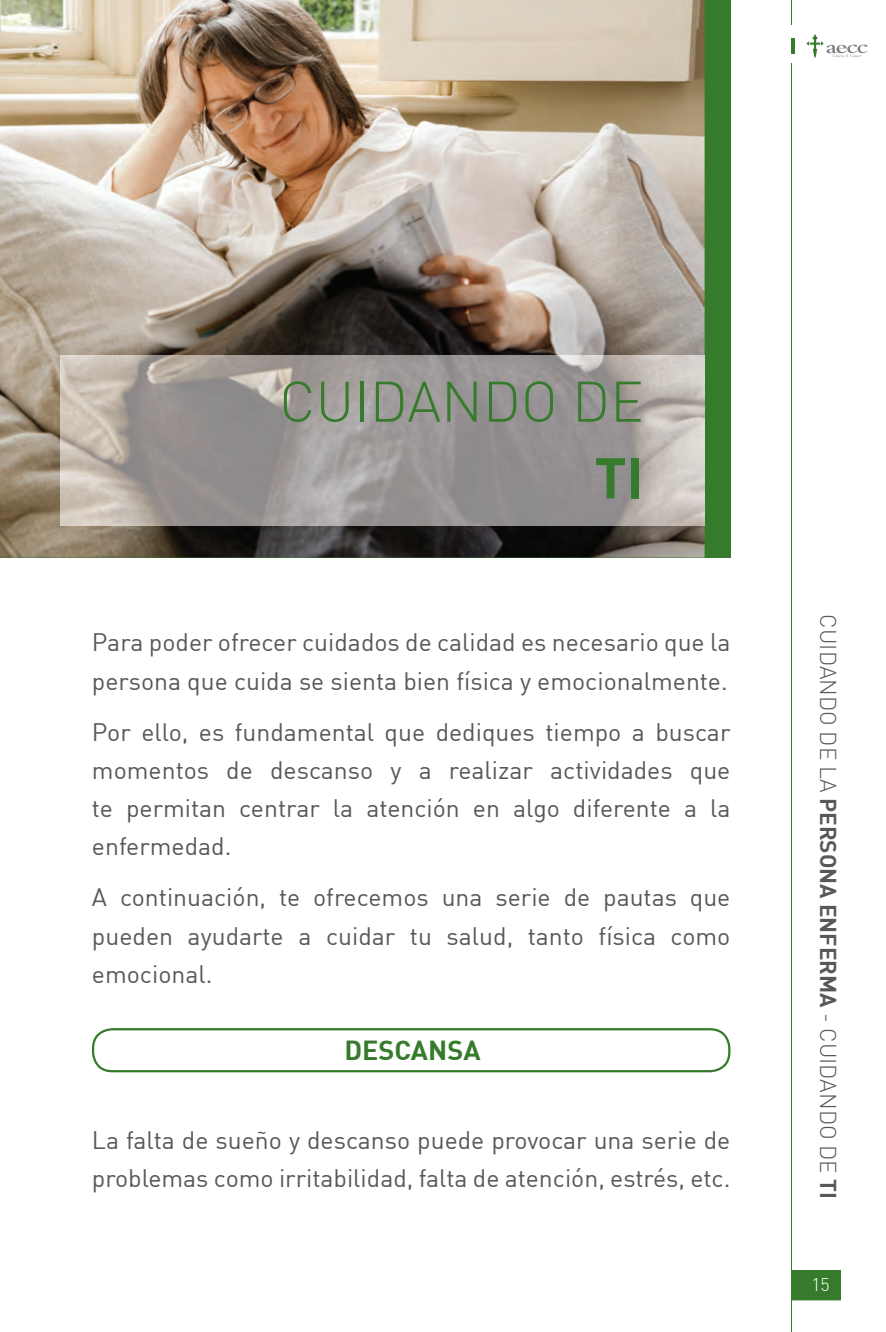
<style>
.page{position:relative;width:886px;height:1332px;background:#fff}
.page>*{position:absolute;margin:0;border:0;box-sizing:border-box;transform-origin:0 0}
.t1{font:300 56.25px "DIN";color:#357b2b}
.t2{font:700 56.25px "DIN";color:#357b2b}
.t3{font:700 27px "DIN";color:#357b2b}
.t4{font:24.75px/38.2px "DIN";color:#57585a}
.t5{font:300 22.5px "DIN";color:#57585a}
.t6{font:300 18px "DIN";color:#fff}
.s1{font-weight:700}
</style>
<div class="page">
<hr style="left:791px;top:0;width:1px;height:1332px;background:#357b2b">
<svg style="left:792px;top:1270px;width:48px;height:30px"></svg>
<div style="left:771px;top:25px;width:61px;height:38px;background:#fff"></div>
<hr style="left:791px;top:38px;width:3px;height:15px;background:#357b2b">
<svg style="left:806px;top:35px;width:61px;height:23px"></svg>
<div style="left:0;top:0;width:730px;height:557px;background:#357b2b"></div>
<img style="left:0;top:0;width:704px;height:557px">
<img style="left:60px;top:355px;width:644px;height:171px">
<svg style="left:92px;top:1028px;width:638px;height:44px"></svg>
<h1 class="t1" style="left:279px;top:367px;width:366px">CUIDANDO DE</h1>
<h1 class="t2" style="left:594px;top:441px;width:51px">TI</h1>
<p class="t4" style="left:92px;top:623px;width:640px">Para poder ofrecer cuidados de calidad es necesario que la persona que cuida se sienta bien física y emocionalmente.</p>
<p class="t4" style="left:92px;top:712px;width:640px;text-align:justify">Por ello, es fundamental que dediques tiempo a buscar momentos de descanso y a realizar actividades que te permitan centrar la atención en algo diferente a la enfermedad.</p>
<p class="t4" style="left:92px;top:878px;width:640px;text-align:justify">A continuación, te ofrecemos una serie de pautas que pueden ayudarte a cuidar tu salud, tanto física como emocional.</p>
<p class="t3" style="left:344px;top:1032px;width:138px">DESCANSA</p>
<p class="t4" style="left:92px;top:1120px;width:640px">La falta de sueño y descanso puede provocar una serie de problemas como irritabilidad, falta de atención, estrés, etc.</p>
<p class="t5" style="left:841px;top:614px;width:586px;rotate:90deg">CUIDANDO DE LA <span class="s1">PERSONA ENFERMA</span> - CUIDANDO DE <span class="s1">TI</span></p>
<p class="t6" style="left:811px;top:1273px;width:20px">15</p>
</div>
